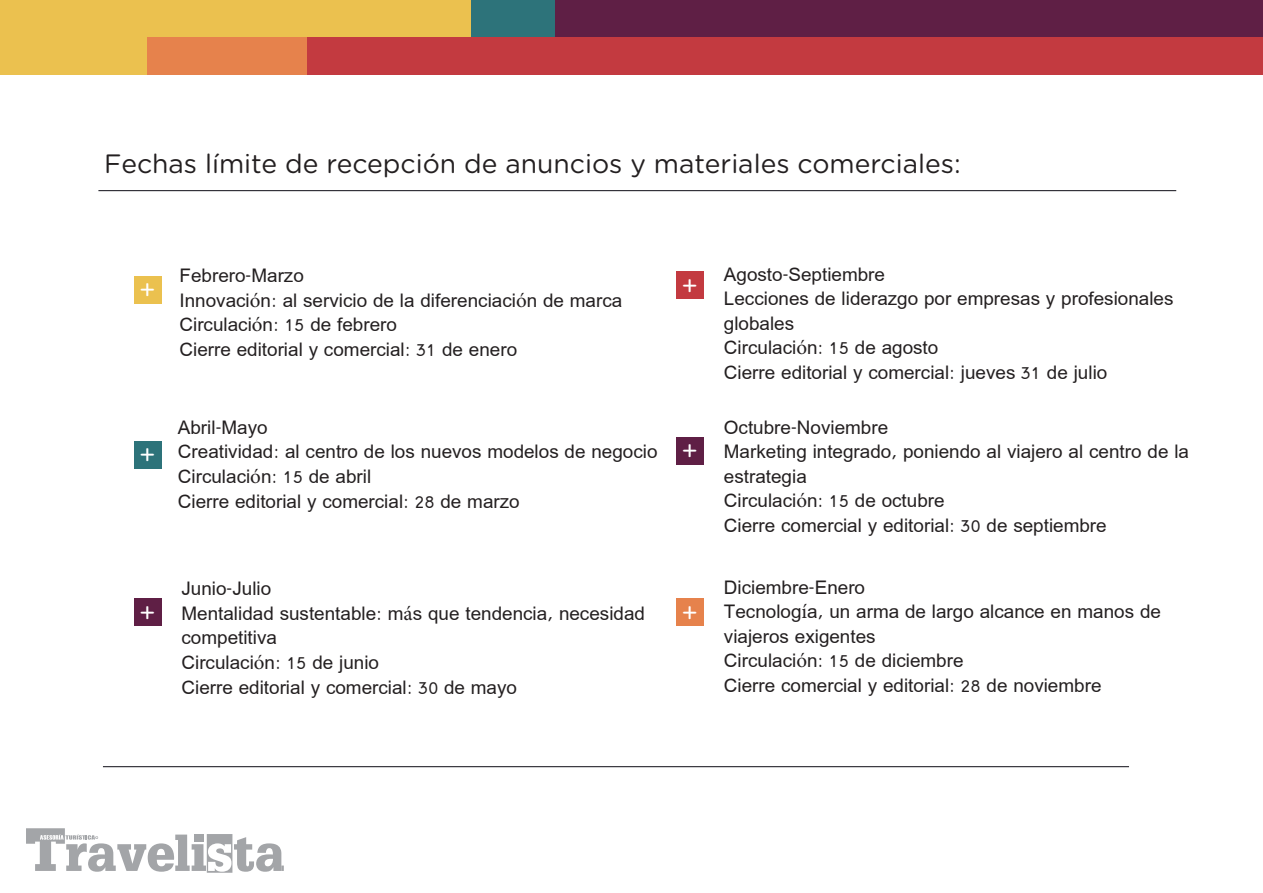
<style>
.page{position:relative;width:1263px;height:893px;background:#fff}
.page>*{position:absolute;margin:0;border:0;box-sizing:border-box;transform-origin:0 0}
.t1{font:26.55px "Gotham Rounded";color:#231f20}
.t2{font:26.55px "Gotham Rounded";color:#fff}
.t3{font:21px/24.6px "Miriam";color:#231f20}
.s1{font-family:"Minion Pro"}
</style>
<div class="page">
<hr style="left:98px;top:190px;width:1078px;height:1px;background:#0e0d16">
<div style="left:0;top:0;width:471px;height:37px;background:#ebc14f"></div>
<div style="left:471px;top:0;width:84px;height:37px;background:#2d737a"></div>
<div style="left:555px;top:0;width:708px;height:37px;background:#5f1f45"></div>
<div style="left:0;top:37px;width:150px;height:38px;background:#ebc14f"></div>
<div style="left:147px;top:37px;width:161px;height:38px;background:#e6824c"></div>
<div style="left:308px;top:37px;width:955px;height:38px;background:#c33a40"></div>
<hr style="left:103px;top:766px;width:1026px;height:1px;background:#0e0d16">
<div style="left:134px;top:276px;width:27px;height:27px;background:#ebc14f"></div>
<div style="left:134px;top:441px;width:27px;height:27px;background:#2d737a"></div>
<div style="left:134px;top:599px;width:27px;height:27px;background:#5f1f45"></div>
<div style="left:676px;top:272px;width:27px;height:27px;background:#c33a40"></div>
<div style="left:676px;top:599px;width:27px;height:27px;background:#e6824c"></div>
<div style="left:676px;top:437px;width:27px;height:27px;background:#5f1f45"></div>
<svg style="left:26px;top:828px;width:258px;height:45px"></svg>
<p class="t1" style="left:104px;top:154px;width:858px">Fechas límite de recepción de anuncios y materiales comerciales:</p>
<p class="t2" style="left:139px;top:280px;width:18px">+</p>
<p class="t3" style="left:179px;top:265px;width:444px">Febrero-Marzo<br>Innovaci<span class="s1">ó</span>n: al servicio de la diferenciaci<span class="s1">ó</span>n de marca Circulaci<span class="s1">ó</span>n: 15 de febrero<br>Cierre editorial y comercial: 31 de enero</p>
<p class="t2" style="left:139px;top:445px;width:18px">+</p>
<p class="t3" style="left:178px;top:416px;width:481px">Abril-Mayo<br>Creatividad: al centro de los nuevos modelos de negocio Circulaci<span class="s1">ó</span>n: 15 de abril<br>Cierre editorial y comercial: 28 de marzo</p>
<p class="t2" style="left:682px;top:276px;width:18px">+</p>
<p class="t2" style="left:682px;top:441px;width:18px">+</p>
<p class="t3" style="left:724px;top:263px;width:451px">Agosto-Septiembre<br>Lecciones de liderazgo por empresas y profesionales globales<br>Circulaci<span class="s1">ó</span>n: 15 de agosto<br>Cierre editorial y comercial: jueves 31 de julio</p>
<p class="t3" style="left:724px;top:416px;width:467px">Octubre-Noviembre<br>Marketing integrado, poniendo al viajero al centro de la estrategia<br>Circulaci<span class="s1">ó</span>n: 15 de octubre<br>Cierre comercial y editorial: 30 de septiembre</p>
<p class="t2" style="left:139px;top:603px;width:18px">+</p>
<p class="t3" style="left:181px;top:577px;width:465px">Junio-Julio<br>Mentalidad sustentable: m<span class="s1">á</span>s que tendencia, necesidad competitiva<br>Circulaci<span class="s1">ó</span>n: 15 de junio<br>Cierre editorial y comercial: 30 de mayo</p>
<p class="t2" style="left:682px;top:603px;width:18px">+</p>
<p class="t3" style="left:724px;top:576px;width:439px">Diciembre-Enero<br>Tecnolog<span class="s1">í</span>a, un arma de largo alcance en manos de viajeros exigentes<br>Circulaci<span class="s1">ó</span>n: 15 de diciembre<br>Cierre comercial y editorial: 28 de noviembre</p>
</div>
